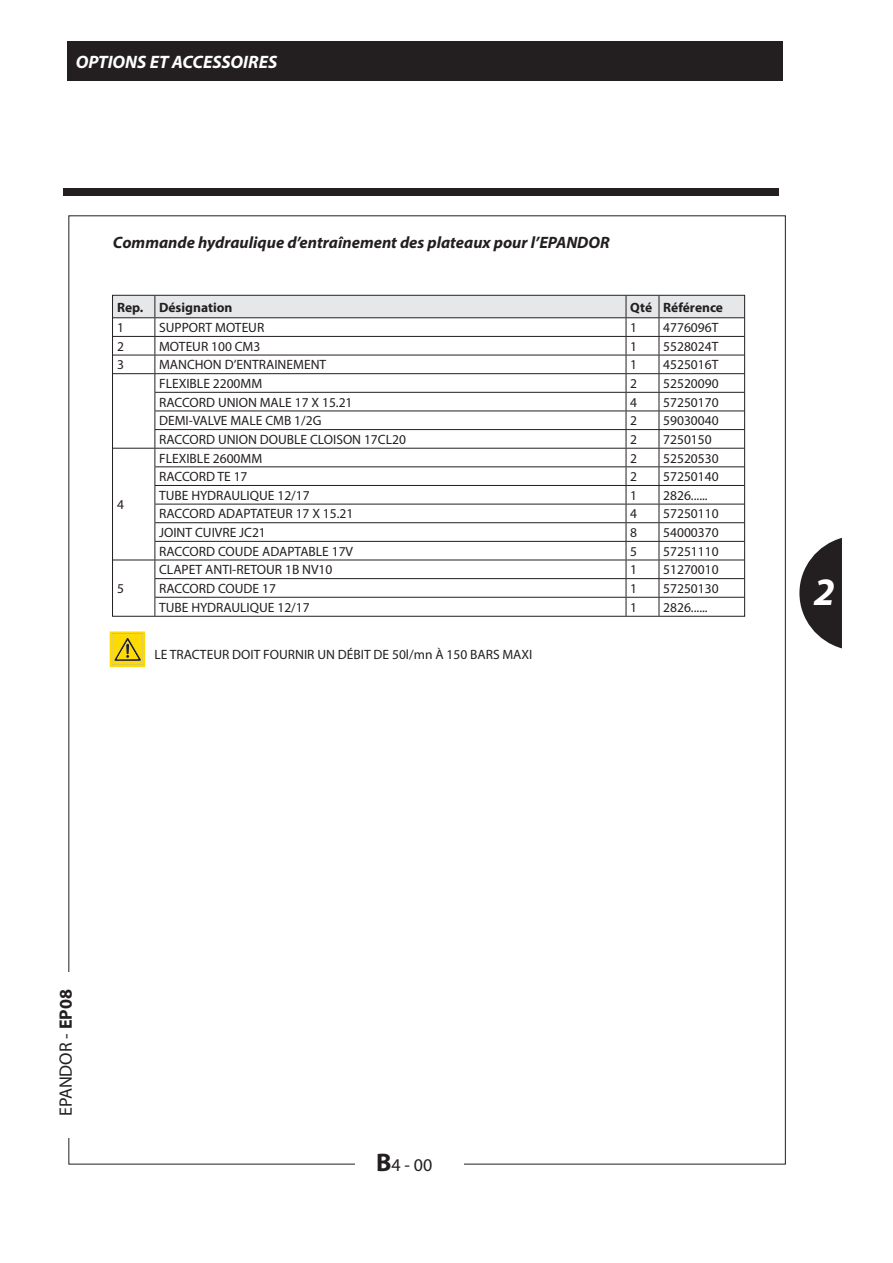
<style>
.page{position:relative;width:893px;height:1263px;background:#fff}
.page>*{position:absolute;margin:0;border:0;box-sizing:border-box;transform-origin:0 0}
.t1{font:italic 700 39px "Myriad Pro";color:#fff}
.t2{font:italic 700 18px "Myriad Pro";color:#fff}
.EP08{font:18px "Myriad Pro";color:#231f20}
.t3{font:italic 700 16.5px "Myriad Pro";color:#231f20}
.Ligne_DES{font:13.5px "Myriad Pro";color:#231f20}
.Ligne_Ref{font:13.5px "Myriad Pro";color:#231f20}
.Ligne_Qte{font:13.5px "Myriad Pro";color:#231f20}
.En_tete_DES{font:700 13.5px "Myriad Pro";color:#231f20}
.En_tete_Ref{font:700 13.5px "Myriad Pro";color:#231f20}
.En_tete_REP{font:700 13.5px "Myriad Pro";color:#231f20}
.En_tete_Qte{font:700 13.5px "Myriad Pro";color:#231f20}
.s1{font-weight:700}
.s2{font-weight:700;font-size:25.5px}
</style>
<div class="page">
<svg style="left:799px;top:538px;width:43px;height:110px"></svg>
<div style="left:63px;top:188px;width:715px;height:8px;background:#231f20"></div>
<svg style="left:110px;top:631px;width:35px;height:36px"></svg>
<div style="left:67px;top:42px;width:715px;height:39px;background:#231f20"></div>
<svg style="left:114px;top:297px;width:629px;height:318px"></svg>
<p class="t2" style="left:76px;top:50px;width:203px">OPTIONS ET ACCESSOIRES</p>
<p class="t3" style="left:113px;top:232px;width:498px">Commande hydraulique d’entraînement des plateaux pour l’EPANDOR</p>
<p class="En_tete_REP" style="left:117px;top:298px;width:28px">Rep.</p>
<p class="En_tete_DES" style="left:159px;top:298px;width:75px">Désignation</p>
<p class="En_tete_Qte" style="left:630px;top:298px;width:23px">Qté</p>
<p class="En_tete_Ref" style="left:663px;top:298px;width:61px">Référence</p>
<p class="Ligne_Ref" style="left:117px;top:319px;width:8px">1</p>
<p class="Ligne_DES" style="left:159px;top:319px;width:107px">SUPPORT MOTEUR</p>
<p class="Ligne_Qte" style="left:630px;top:319px;width:8px">1</p>
<p class="Ligne_Ref" style="left:663px;top:319px;width:57px">4776096T</p>
<p class="Ligne_Ref" style="left:117px;top:338px;width:8px">2</p>
<p class="Ligne_DES" style="left:159px;top:338px;width:103px">MOTEUR 100 CM3</p>
<p class="Ligne_Qte" style="left:630px;top:338px;width:8px">1</p>
<p class="Ligne_Ref" style="left:663px;top:338px;width:57px">5528024T</p>
<p class="Ligne_Ref" style="left:117px;top:357px;width:8px">3</p>
<p class="Ligne_DES" style="left:159px;top:357px;width:169px">MANCHON D’ENTRAINEMENT</p>
<p class="Ligne_Qte" style="left:630px;top:357px;width:8px">1</p>
<p class="Ligne_Ref" style="left:663px;top:357px;width:57px">4525016T</p>
<p class="Ligne_DES" style="left:159px;top:375px;width:105px">FLEXIBLE 2200MM</p>
<p class="Ligne_Qte" style="left:630px;top:375px;width:8px">2</p>
<p class="Ligne_Ref" style="left:663px;top:375px;width:57px">52520090</p>
<p class="Ligne_DES" style="left:159px;top:394px;width:195px">RACCORD UNION MALE 17 X 15.21</p>
<p class="Ligne_Qte" style="left:630px;top:394px;width:8px">4</p>
<p class="Ligne_Ref" style="left:663px;top:394px;width:57px">57250170</p>
<p class="Ligne_DES" style="left:159px;top:412px;width:164px">DEMI-VALVE MALE CMB 1/2G</p>
<p class="Ligne_Qte" style="left:630px;top:412px;width:8px">2</p>
<p class="Ligne_Ref" style="left:663px;top:412px;width:57px">59030040</p>
<p class="Ligne_DES" style="left:159px;top:431px;width:248px">RACCORD UNION DOUBLE CLOISON 17CL20</p>
<p class="Ligne_Qte" style="left:630px;top:431px;width:8px">2</p>
<p class="Ligne_Ref" style="left:663px;top:431px;width:50px">7250150</p>
<p class="Ligne_Ref" style="left:117px;top:496px;width:8px">4</p>
<p class="Ligne_Ref" style="left:117px;top:580px;width:8px">5</p>
<p class="Ligne_DES" style="left:159px;top:450px;width:105px">FLEXIBLE 2600MM</p>
<p class="Ligne_Qte" style="left:630px;top:450px;width:8px">2</p>
<p class="Ligne_Ref" style="left:663px;top:450px;width:57px">52520530</p>
<p class="Ligne_DES" style="left:159px;top:468px;width:90px">RACCORD TE 17</p>
<p class="Ligne_Qte" style="left:630px;top:468px;width:8px">2</p>
<p class="Ligne_Ref" style="left:663px;top:468px;width:57px">57250140</p>
<p class="Ligne_DES" style="left:159px;top:487px;width:152px">TUBE HYDRAULIQUE 12/17</p>
<p class="Ligne_Qte" style="left:630px;top:487px;width:8px">1</p>
<p class="Ligne_Ref" style="left:663px;top:487px;width:46px">2826......</p>
<p class="Ligne_DES" style="left:159px;top:506px;width:196px">RACCORD ADAPTATEUR 17 X 15.21</p>
<p class="Ligne_Qte" style="left:630px;top:506px;width:8px">4</p>
<p class="Ligne_Ref" style="left:663px;top:506px;width:57px">57250110</p>
<p class="Ligne_DES" style="left:159px;top:524px;width:108px">JOINT CUIVRE JC21</p>
<p class="Ligne_Qte" style="left:630px;top:524px;width:8px">8</p>
<p class="Ligne_Ref" style="left:663px;top:524px;width:57px">54000370</p>
<p class="Ligne_DES" style="left:159px;top:543px;width:196px">RACCORD COUDE ADAPTABLE 17V</p>
<p class="Ligne_Qte" style="left:630px;top:543px;width:8px">5</p>
<p class="Ligne_Ref" style="left:663px;top:543px;width:57px">57251110</p>
<p class="Ligne_DES" style="left:159px;top:561px;width:175px">CLAPET ANTI-RETOUR 1B NV10</p>
<p class="Ligne_Qte" style="left:630px;top:561px;width:8px">1</p>
<p class="Ligne_Ref" style="left:663px;top:561px;width:57px">51270010</p>
<p class="Ligne_DES" style="left:159px;top:580px;width:118px">RACCORD COUDE 17</p>
<p class="Ligne_Qte" style="left:630px;top:580px;width:8px">1</p>
<p class="Ligne_Ref" style="left:663px;top:580px;width:57px">57250130</p>
<p class="Ligne_DES" style="left:159px;top:599px;width:152px">TUBE HYDRAULIQUE 12/17</p>
<p class="Ligne_Qte" style="left:630px;top:599px;width:8px">1</p>
<p class="Ligne_Ref" style="left:663px;top:599px;width:46px">2826......</p>
<p class="Ligne_Ref" style="left:154px;top:646px;width:379px">LE TRACTEUR DOIT FOURNIR UN DÉBIT DE 50l/mn À 150 BARS MAXI</p>
<h1 class="t1" style="left:814px;top:566px;width:23px">2</h1>
<p class="EP08" style="left:55px;top:1116px;width:128px;rotate:-90deg">EPANDOR - <span class="s1">EP08</span></p>
<p class="EP08" style="left:376px;top:1154px;width:58px"><span class="s2">B</span>4 - 00</p>
</div>
